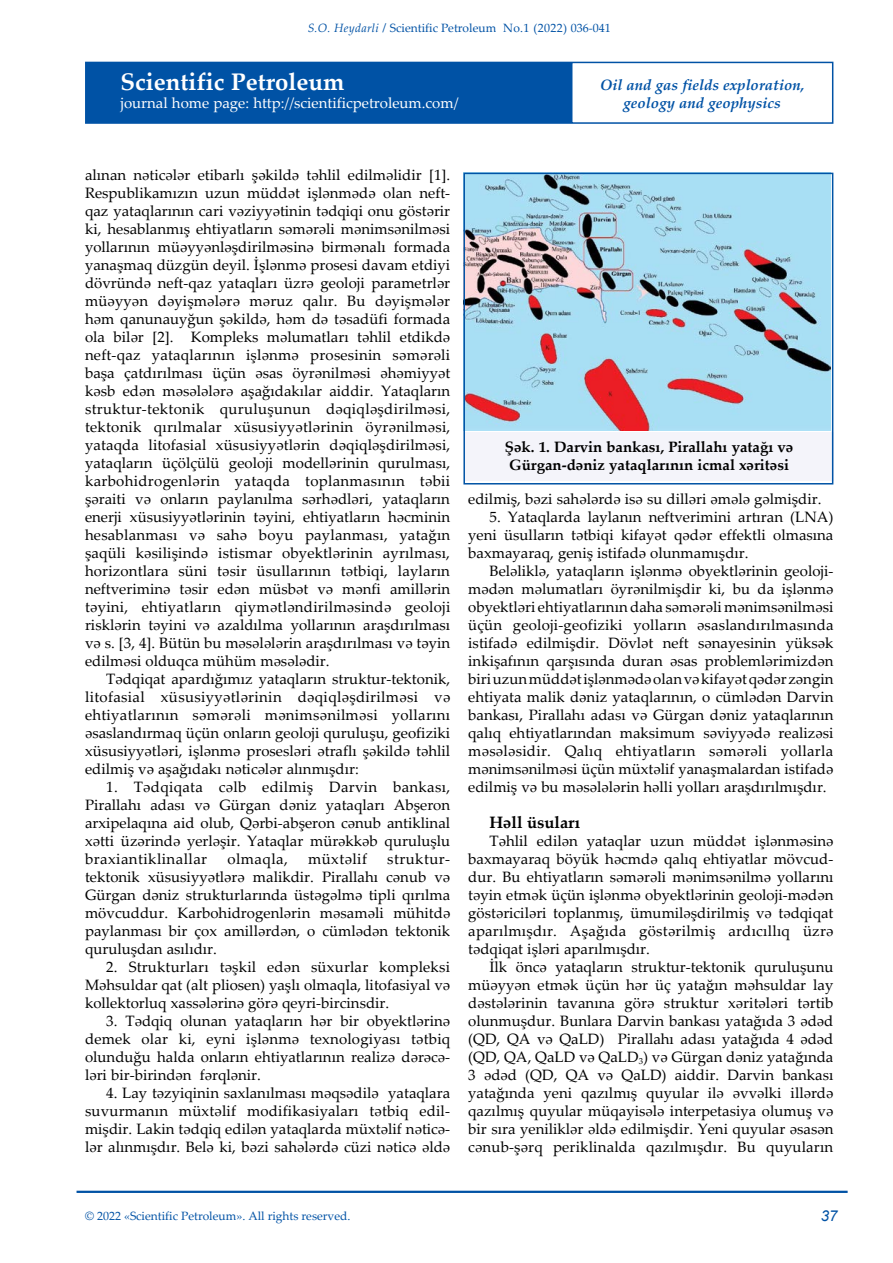
<style>
.page{position:relative;width:893px;height:1263px;background:#fff}
.page>*{position:absolute;margin:0;border:0;box-sizing:border-box;transform-origin:0 0}
.t1{font:700 24px "Palatino Linotype";color:#fff}
.t2{font:700 16.5px "Palatino Linotype";color:#000}
.t3{font:15px/18px "Palatino Linotype";color:#000;text-align:justify}
.t4{font:700 15px/18px "Palatino Linotype";color:#000}
.t5{font:15px "Palatino Linotype";color:#fff}
.t6{font:italic 700 15px/18px "Palatino Linotype";color:#0052a5;text-align:center}
.t7{font:15px "Palatino Linotype";letter-spacing:.03em;color:#000}
.t8{font:italic 15px "Arial";color:#0052a5}
.t9{font:12px "Palatino Linotype";color:#0052a5}
.s1{font-style:italic}
.s2{font-weight:700;font-style:italic}
</style>
<div class="page">
<hr style="left:77px;top:1191px;width:771px;height:2px;background:#0052a5">
<div style="left:571px;top:62px;width:262px;height:62px;border:2px solid #0052a5"></div>
<div style="left:86px;top:62px;width:484px;height:61px;background:#0052a5"></div>
<div style="left:85px;top:62px;width:486px;height:62px;border:2px solid #0052a5"></div>
<div style="left:465px;top:432px;width:368px;height:48px;background:#f4f4fa"></div>
<img style="left:466px;top:176px;width:364px;height:255px">
<div style="left:463px;top:173px;width:370px;height:311px;border:2px solid #0053a5"></div>
<p class="t9" style="left:308px;top:20px;width:305px"><span class="s1">S.O. Heydarli</span> <span class="s2">/</span> Scientific Petroleum No.1 (2022) 036-041</p>
<h1 class="t1" style="left:121px;top:65px;width:225px">Scientific Petroleum</h1>
<p class="t5" style="left:121px;top:92px;width:339px">journal home page: http://scientificpetroleum.com/</p>
<p class="t6" style="left:600px;top:75px;width:206px">Oil and gas fields exploration, geology and geophysics</p>
<p class="t3" style="left:85px;top:165px;width:367px">alınan nəticələr etibarlı şəkildə təhlil edilməlidir [1].<br>Respublikamızın uzun müddət işlənmədə olan neft&shy;qaz yataqlarının cari vəziyyətinin tədqiqi onu göstərir ki, hesablanmış ehtiyatların səmərəli mənimsənilməsi yollarının müəyyənləşdirilməsinə birmənalı formada yanaşmaq düzgün deyil. İşlənmə prosesi davam etdiyi dövründə neft-qaz yataqları üzrə geoloji parametrlər müəyyən dəyişmələrə məruz qalır. Bu dəyişmələr həm qanunauyğun şəkildə, həm də təsadüfi formada ola bilər [2]. Kompleks məlumatları təhlil etdikdə neft-qaz yataqlarının işlənmə prosesinin səmərəli başa çatdırılması üçün əsas öyrənilməsi əhəmiyyət kəsb edən məsələlərə aşağıdakılar aiddir. Yataqların struktur-tektonik quruluşunun dəqiqləşdirilməsi, tektonik qırılmalar xüsusiyyətlərinin öyrənilməsi, yataqda litofasial xüsusiyyətlərin dəqiqləşdirilməsi, yataqların üçölçülü geoloji modellərinin qurulması, karbohidrogenlərin yataqda toplanmasının təbii şəraiti və onların paylanılma sərhədləri, yataqların enerji xüsusiyyətlərinin təyini, ehtiyatların həcminin hesablanması və sahə boyu paylanması, yatağın şaqüli kəsilişində istismar obyektlərinin ayrılması, horizontlara süni təsir üsullarının tətbiqi, layların neftveriminə təsir edən müsbət və mənfi amillərin təyini, ehtiyatların qiymətləndirilməsində geoloji risklərin təyini və azaldılma yollarının araşdırılması və s. [3, 4]. Bütün bu məsələlərin araşdırılması və təyin edilməsi olduqca mühüm məsələdir.</p>
<p class="t3" style="left:85px;top:669px;width:367px;text-indent:21px">Tədqiqat apardığımız yataqların struktur-tektonik, litofasial xüsusiyyətlərinin dəqiqləşdirilməsi və ehtiyatlarının səmərəli mənimsənilməsi yollarını əsaslandırmaq üçün onların geoloji quruluşu, geofiziki xüsusiyyətləri, işlənmə prosesləri ətraflı şəkildə təhlil edilmiş və aşağıdakı nəticələr alınmışdır:</p>
<p class="t3" style="left:85px;top:777px;width:367px;text-indent:21px">1. Tədqiqata cəlb edilmiş Darvin bankası, Pirallahı adası və Gürgan dəniz yataqları Abşeron arxipelaqına aid olub, Qərbi-abşeron cənub antiklinal xətti üzərində yerləşir. Yataqlar mürəkkəb quruluşlu braxiantiklinallar</p>
<p class="t7" style="left:227px;top:848px;width:62px">olmaqla,</p>
<p class="t7" style="left:308px;top:848px;width:61px">müxtəlif</p>
<p class="t3" style="left:85px;top:849px;width:367px;text-indent:302px">struktur&shy;tektonik xüsusiyyətlərə malikdir. Pirallahı cənub və Gürgan dəniz strukturlarında üstəgəlmə tipli qırılma mövcuddur. Karbohidrogenlərin məsaməli mühitdə paylanması bir çox amillərdən, o cümlədən tektonik quruluşdan asılıdır.</p>
<p class="t3" style="left:85px;top:957px;width:367px;text-indent:21px">2. Strukturları təşkil edən süxurlar kompleksi Məhsuldar qat (alt pliosen) yaşlı olmaqla, litofasiyal və kollektorluq xassələrinə görə qeyri-bircinsdir.</p>
<p class="t3" style="left:85px;top:1011px;width:367px;text-indent:21px">3. Tədqiq olunan yataqların hər bir obyektlərinə demek olar ki, eyni işlənmə texnologiyası tətbiq olunduğu halda onların ehtiyatlarının realizə dərəcə&shy;ləri bir-birindən fərqlənir.</p>
<p class="t3" style="left:85px;top:1083px;width:367px;text-indent:21px">4. Lay təzyiqinin saxlanılması məqsədilə yataqlara suvurmanın müxtəlif modifikasiyaları tətbiq edil&shy;mişdir. Lakin tədqiq edilən yataqlarda müxtəlif nəticə&shy;lər alınmışdır. Belə ki, bəzi sahələrdə cüzi nəticə əldə</p>
<p class="t4" style="left:505px;top:437px;width:290px">Şək. 1. Darvin bankası, Pirallahı yatağı və<br>Gürgan-dəniz yataqlarının icmal xəritəsi</p>
<p class="t3" style="left:468px;top:489px;width:355px">edilmiş, bəzi sahələrdə isə su dilləri əmələ gəlmişdir.</p>
<p class="t3" style="left:468px;top:507px;width:367px;text-indent:21px">5. Yataqlarda laylanın neftverimini artıran (LNA) yeni üsulların tətbiqi kifayət qədər effektli olmasına baxmayaraq, geniş istifadə olunmamışdır.</p>
<p class="t3" style="left:468px;top:561px;width:367px;text-indent:21px">Beləliklə, yataqların işlənmə obyektlərinin geoloji&shy;mədən məlumatları öyrənilmişdir ki, bu da işlənmə obyektləri ehtiyatlarının daha səmərəli mənimsənilməsi üçün geoloji-geofiziki yolların əsaslandırılmasında istifadə edilmişdir. Dövlət neft sənayesinin yüksək inkişafının qarşısında duran əsas problemlərimizdən biri uzun müddət işlənmədə olan və kifayət qədər zəngin ehtiyata malik dəniz yataqlarının, o cümlədən Darvin bankası, Pirallahı adası və Gürgan dəniz yataqlarının qalıq ehtiyatlarından maksimum səviyyədə realizəsi məsələsidir. Qalıq ehtiyatların səmərəli yollarla mənimsənilməsi üçün müxtəlif yanaşmalardan istifadə edilmiş və bu məsələlərin həlli yolları araşdırılmışdır.</p>
<p class="t2" style="left:489px;top:811px;width:92px">Həll üsuları</p>
<p class="t3" style="left:468px;top:831px;width:367px;text-indent:21px">Təhlil edilən yataqlar uzun müddət işlənməsinə baxmayaraq böyük həcmdə qalıq ehtiyatlar mövcud&shy;dur. Bu ehtiyatların səmərəli mənimsənilmə yollarını təyin etmək üçün işlənmə obyektlərinin geoloji-mədən göstəriciləri toplanmış, ümumiləşdirilmiş və tədqiqat aparılmışdır. Aşağıda göstərilmiş ardıcıllıq üzrə tədqiqat işləri aparılmışdır.</p>
<p class="t3" style="left:468px;top:957px;width:367px;text-indent:21px">İlk öncə yataqların struktur-tektonik quruluşunu müəyyən etmək üçün hər üç yatağın məhsuldar lay dəstələrinin tavanına görə struktur xəritələri tərtib olunmuşdur. Bunlara Darvin bankası yatağıda 3 ədəd (QD, QA və QaLD) Pirallahı adası yatağıda 4 ədəd (QD, QA, QaLD və QaLD<sub>3</sub>) və Gürgan dəniz yatağında 3 ədəd (QD, QA və QaLD) aiddir. Darvin bankası yatağında yeni qazılmış quyular ilə əvvəlki illərdə qazılmış quyular müqayisələ interpetasiya olumuş və bir sıra yeniliklər əldə edilmişdir. Yeni quyular əsasən cənub-şərq periklinalda qazılmışdır. Bu quyuların</p>
<p class="t9" style="left:85px;top:1207px;width:267px">© 2022 «Scientific Petroleum». All rights reserved.</p>
<p class="t8" style="left:821px;top:1205px;width:18px">37</p>
</div>
